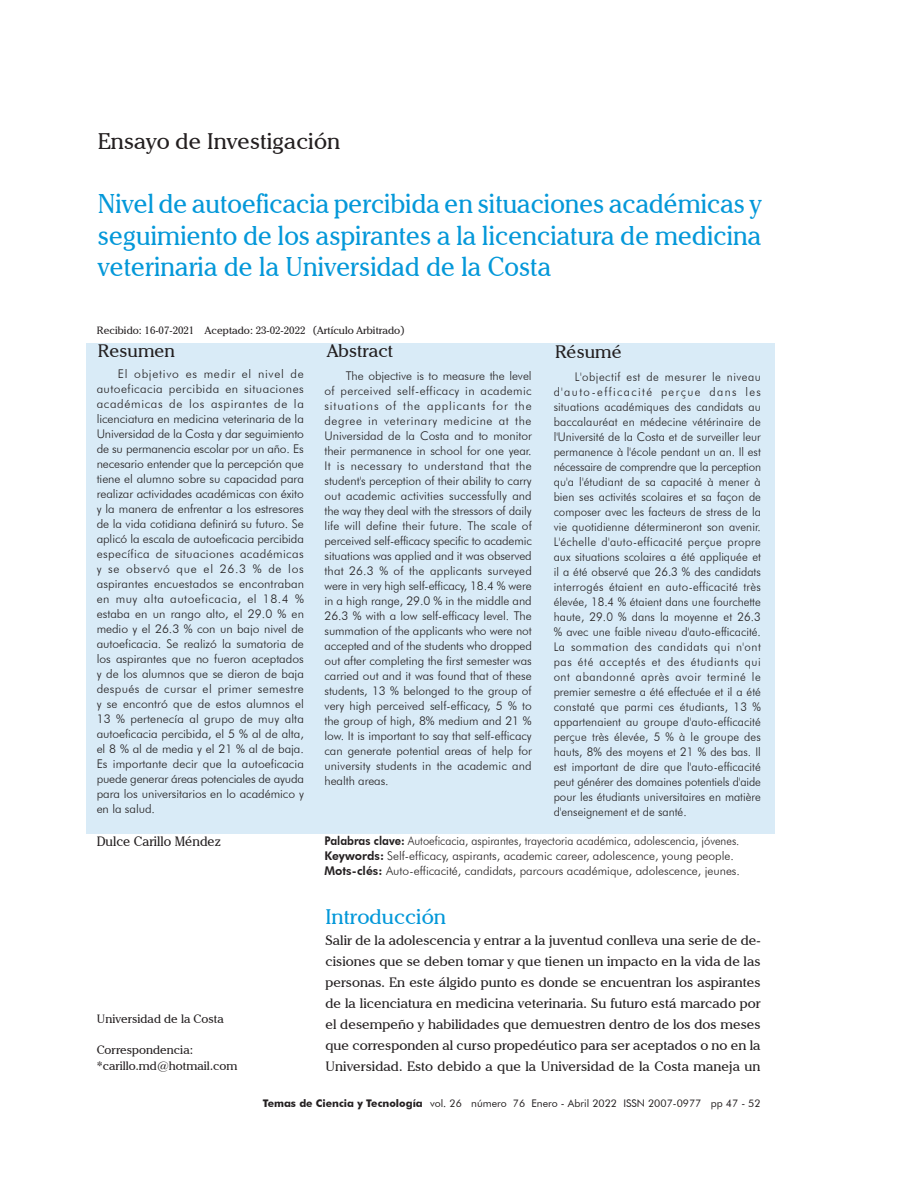
<style>
.page{position:relative;width:918px;height:1188px;background:#fff}
.page>*{position:absolute;margin:0;border:0;box-sizing:border-box;transform-origin:0 0}
.t1{font:27px/31.5px "Cheltenham IT Cby BT";color:#0498d9;text-align:justify;scale:.93 1}
.t2{font:22.5px "Cheltenham IT Cby BT";color:#231f20}
.t3{font:21px "Cheltenham IT Cby BT";color:#0498d9}
.t4{font:18px "Cheltenham IT Cby BT";color:#231f20}
.t5{font:13.5px/21px "Cheltenham IT Cby BT";color:#231f20;text-align:justify}
.t6{font:13.5px "Cheltenham IT Cby BT";color:#231f20;scale:.96 1}
.t7{font:300 12px/15px "Futura BT";color:#231f20;text-align:justify}
.t8{font:300 12px/15px "Futura BT";color:#231f20;text-align:justify;scale:.96 1}
.t9{font:300 12px/15px "Futura BT";color:#231f20;scale:.93 1}
.t10{font:12px/16.5px "Cheltenham IT Cby BT";color:#231f20}
.t11{font:10.5px "Futura BT";color:#231f20}
.t12{font:10.5px "Cheltenham IT Cby BT";color:#231f20}
.s1{font-weight:800}
.s2{font-weight:700}
</style>
<div class="page">
<div style="left:86px;top:343px;width:688px;height:491px;background:#d9ebf7"></div>
<h2 class="t2" style="left:98px;top:127px;width:244px">Ensayo de Investigación</h2>
<h1 class="t1" style="left:98px;top:188px;width:715px">Nivel de autoeficacia percibida en situaciones académicas y seguimiento de los aspirantes a la licenciatura de medicina veterinaria de la Universidad de la Costa</h1>
<p class="t12" style="left:97px;top:324px;width:309px">Recibido: 16-07-2021 Aceptado: 23-02-2022 (Artículo Arbitrado)</p>
<h3 class="t4" style="left:98px;top:339px;width:79px">Resumen</h3>
<h3 class="t4" style="left:327px;top:339px;width:68px">Abstract</h3>
<h3 class="t4" style="left:555px;top:341px;width:68px">Résumé</h3>
<p class="t7" style="left:97px;top:366px;width:209px;text-indent:21px">El objetivo es medir el nivel de autoeficacia percibida en situaciones académicas de los aspirantes de la licenciatura en medicina veterinaria de la Universidad de la Costa y dar seguimiento de su permanencia escolar por un año. Es necesario entender que la percepción que tiene el alumno sobre su capacidad para realizar actividades académicas con éxito y la manera de enfrentar a los estresores de la vida cotidiana definirá su futuro. Se aplicó la escala de autoeficacia percibida específica de situaciones académicas y se observó que el 26.3 % de los aspirantes encuestados se encontraban en muy alta autoeficacia, el 18.4 % estaba en un rango alto, el 29.0 % en medio y el 26.3 % con un bajo nivel de autoeficacia. Se realizó la sumatoria de los aspirantes que no fueron aceptados y de los alumnos que se dieron de baja después de cursar el primer semestre y se encontró que de estos alumnos el 13 % pertenecía al grupo de muy alta autoeficacia percibida, el 5 % al de alta, el 8 % al de media y el 21 % al de baja.<br>Es importante decir que la autoeficacia puede generar áreas potenciales de ayuda para los universitarios en lo académico y en la salud.</p>
<p class="t6" style="left:97px;top:833px;width:131px">Dulce Carillo Méndez</p>
<p class="t10" style="left:97px;top:1010px;width:128px">Universidad de la Costa</p>
<p class="t10" style="left:97px;top:1041px;width:142px">Correspondencia: *carillo.md@hotmail.com</p>
<p class="t7" style="left:325px;top:368px;width:209px;text-indent:21px">The objective is to measure the level of perceived self-efficacy in academic situations of the applicants for the degree in veterinary medicine at the Universidad de la Costa and to monitor their permanence in school for one year.<br>It is necessary to understand that the student's perception of their ability to carry out academic activities successfully and the way they deal with the stressors of daily life will define their future. The scale of perceived self-efficacy specific to academic situations was applied and it was observed that 26.3 % of the applicants surveyed were in very high self-efficacy, 18.4 % were in a high range, 29.0 % in the middle and 26.3 % with a low self-efficacy level. The summation of the applicants who were not accepted and of the students who dropped out after completing the first semester was carried out and it was found that of these students, 13 % belonged to the group of very high perceived self-efficacy, 5 % to the group of high, 8% medium and 21 % low. It is important to say that self-efficacy can generate potential areas of help for university students in the academic and health areas.</p>
<p class="t8" style="left:554px;top:369px;width:217px;text-indent:21px">L'objectif est de mesurer le niveau d'auto-efficacité perçue dans les situations académiques des candidats au baccalauréat en médecine vétérinaire de l'Université de la Costa et de surveiller leur permanence à l'école pendant un an. Il est nécessaire de comprendre que la perception qu'a l'étudiant de sa capacité à mener à bien ses activités scolaires et sa façon de composer avec les facteurs de stress de la vie quotidienne détermineront son avenir.<br>L'échelle d'auto-efficacité perçue propre aux situations scolaires a été appliquée et il a été observé que 26.3 % des candidats interrogés étaient en auto-efficacité très élevée, 18.4 % étaient dans une fourchette haute, 29.0 % dans la moyenne et 26.3 % avec une faible niveau d'auto-efficacité.<br>La sommation des candidats qui n'ont pas été acceptés et des étudiants qui ont abandonné après avoir terminé le premier semestre a été effectuée et il a été constaté que parmi ces étudiants, 13 % appartenaient au groupe d'auto-efficacité perçue très élevée, 5 % à le groupe des hauts, 8% des moyens et 21 % des bas. Il est important de dire que l'auto-efficacité peut générer des domaines potentiels d'aide pour les étudiants universitaires en matière d'enseignement et de santé.</p>
<p class="t9" style="left:325px;top:833px;width:448px"><span class="s1">Palabras clave:</span> Autoeficacia, aspirantes, trayectoria académica, adolescencia, jóvenes.<br><span class="s1">Keywords:</span> Self-efficacy, aspirants, academic career, adolescence, young people.<br><span class="s1">Mots-clés:</span> Auto-efficacité, candidats, parcours académique, adolescence, jeunes.</p>
<h3 class="t3" style="left:325px;top:904px;width:122px">Introducción</h3>
<p class="t5" style="left:325px;top:930px;width:437px">Salir de la adolescencia y entrar a la juventud conlleva una serie de de&shy;cisiones que se deben tomar y que tienen un impacto en la vida de las personas. En este álgido punto es donde se encuentran los aspirantes de la licenciatura en medicina veterinaria. Su futuro está marcado por el desempeño y habilidades que demuestren dentro de los dos meses que corresponden al curso propedéutico para ser aceptados o no en la Universidad. Esto debido a que la Universidad de la Costa maneja un</p>
<p class="t11" style="left:263px;top:1097px;width:499px"><span class="s2">Temas de Ciencia y Tecnología</span> vol. 26 número 76 Enero - Abril 2022 ISSN 2007-0977 pp 47 - 52</p>
</div>
